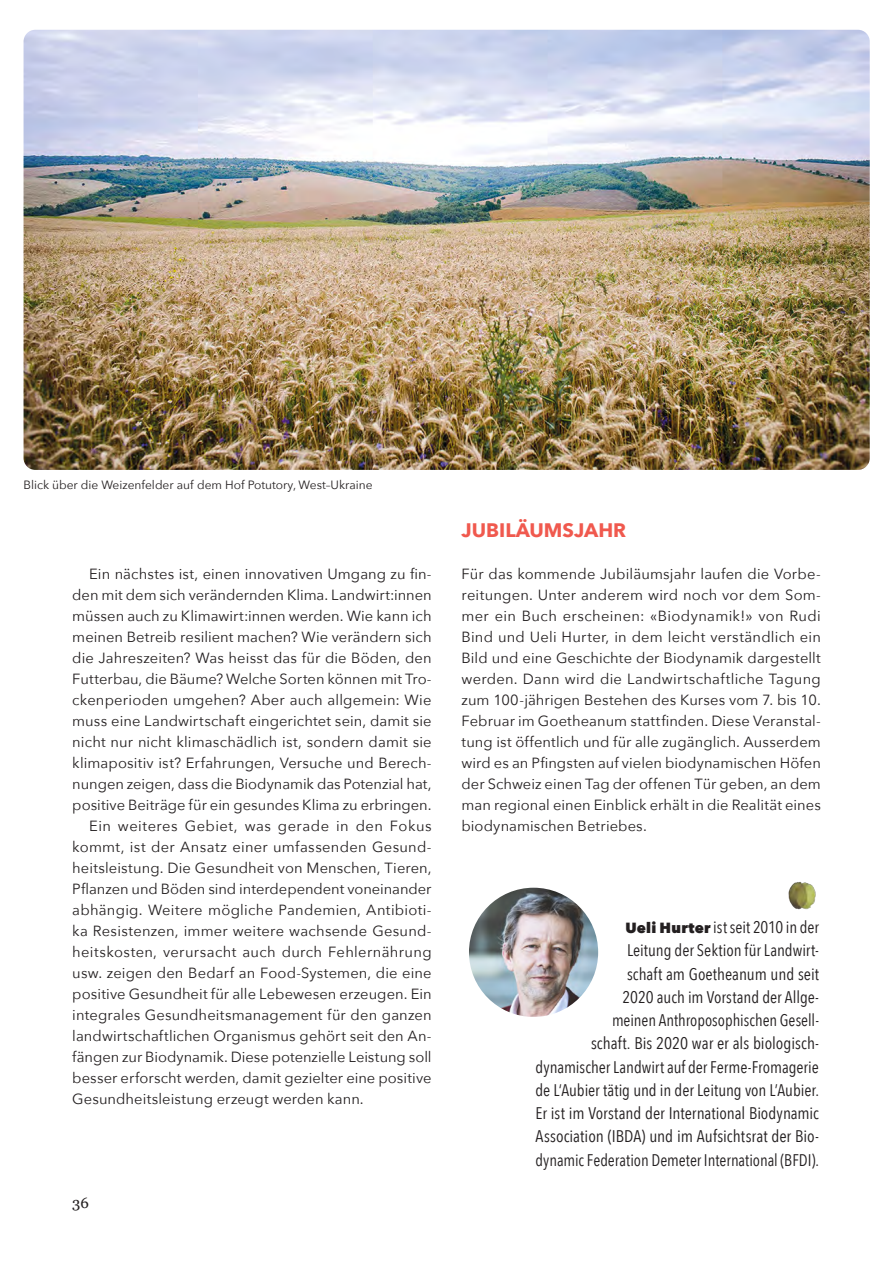
<style>
.page{position:relative;width:893px;height:1263px;background:#fff}
.page>*{position:absolute;margin:0;border:0;box-sizing:border-box;transform-origin:0 0}
.t1{font:700 19.5px "Avenir Next";color:#f0594e}
.t2{font:16.8px/23.2px "Avenir Next Condensed";color:#231f20;text-align:right}
.t3{font:15px "Georgia";color:#231f20}
.t4{font:14.7px/21px "Avenir Next";letter-spacing:.005em;color:#231f20;text-align:justify}
.t5{font:14.7px "Avenir Next";letter-spacing:.025em;color:#231f20}
.t6{font:14.7px "Avenir Next";letter-spacing:.03em;color:#231f20}
.t7{font:12px "Avenir Next";color:#231f20}
.s1{font-family:"Avenir Next";font-weight:800;font-size:14.7px}
</style>
<div class="page">
<img style="left:788px;top:882px;width:28px;height:28px">
<img style="left:24px;top:30px;width:846px;height:440px">
<img style="left:469px;top:888px;width:129px;height:129px;border-radius:65px">
<p class="t7" style="left:23px;top:477px;width:351px">Blick über die Weizenfelder auf dem Hof Potutory, West–Ukraine</p>
<p class="t4" style="left:89px;top:564px;width:344px">Ein nächstes ist, einen innovativen Umgang zu fin-</p>
<p class="t4" style="left:72px;top:585px;width:361px">den mit dem sich verändernden Klima. Landwirt:innen</p>
<p class="t4" style="left:72px;top:606px;width:361px">müssen auch zu Klimawirt:innen werden. Wie kann ich</p>
<p class="t4" style="left:72px;top:627px;width:361px">meinen Betreib resilient machen? Wie verändern sich</p>
<p class="t4" style="left:72px;top:648px;width:361px">die Jahreszeiten? Was heisst das für die Böden, den</p>
<p class="t4" style="left:72px;top:669px;width:361px">Futterbau, die Bäume? Welche Sorten können mit Tro-</p>
<p class="t4" style="left:72px;top:690px;width:361px">ckenperioden umgehen? Aber auch allgemein: Wie</p>
<p class="t4" style="left:72px;top:711px;width:361px">muss eine Landwirtschaft eingerichtet sein, damit sie</p>
<p class="t4" style="left:72px;top:732px;width:361px">nicht nur nicht klimaschädlich ist, sondern damit sie</p>
<p class="t4" style="left:72px;top:753px;width:361px">klimapositiv ist? Erfahrungen, Versuche und Berech-</p>
<p class="t4" style="left:72px;top:774px;width:361px">nungen zeigen, dass die Biodynamik das Potenzial hat,</p>
<p class="t4" style="left:72px;top:795px;width:361px">positive Beiträge für ein gesundes Klima zu erbringen.</p>
<p class="t6" style="left:89px;top:816px;width:344px">Ein weiteres Gebiet, was gerade in den Fokus</p>
<p class="t4" style="left:72px;top:837px;width:361px">kommt, ist der Ansatz einer umfassenden Gesund-</p>
<p class="t4" style="left:72px;top:858px;width:361px">heitsleistung. Die Gesundheit von Menschen, Tieren,</p>
<p class="t4" style="left:72px;top:879px;width:361px">Pflanzen und Böden sind interdependent voneinander</p>
<p class="t4" style="left:72px;top:900px;width:361px">abhängig. Weitere mögliche Pandemien, Antibioti-</p>
<p class="t4" style="left:72px;top:921px;width:361px">ka Resistenzen, immer weitere wachsende Gesund-</p>
<p class="t5" style="left:72px;top:942px;width:361px">heitskosten, verursacht auch durch Fehlernährung</p>
<p class="t4" style="left:72px;top:963px;width:361px">usw. zeigen den Bedarf an Food-Systemen, die eine</p>
<p class="t4" style="left:72px;top:984px;width:361px">positive Gesundheit für alle Lebewesen erzeugen. Ein</p>
<p class="t4" style="left:72px;top:1005px;width:361px">integrales Gesundheitsmanagement für den ganzen</p>
<p class="t4" style="left:72px;top:1026px;width:361px">landwirtschaftlichen Organismus gehört seit den An-</p>
<p class="t4" style="left:72px;top:1047px;width:361px">fängen zur Biodynamik. Diese potenzielle Leistung soll</p>
<p class="t4" style="left:72px;top:1068px;width:361px">besser erforscht werden, damit gezielter eine positive</p>
<p class="t4" style="left:72px;top:1089px;width:293px">Gesundheitsleistung erzeugt werden kann.</p>
<p class="t3" style="left:72px;top:1194px;width:18px">36</p>
<h1 class="t1" style="left:461px;top:518px;width:166px">JUBILÄUMSJAHR</h1>
<p class="t4" style="left:461px;top:564px;width:361px">Für das kommende Jubiläumsjahr laufen die Vorbe&shy;reitungen. Unter anderem wird noch vor dem Som&shy;mer ein Buch erscheinen: «Biodynamik!» von Rudi Bind und Ueli Hurter, in dem leicht verständlich ein Bild und eine Geschichte der Biodynamik dargestellt werden. Dann wird die Landwirtschaftliche Tagung zum 100-jährigen Bestehen des Kurses vom 7. bis 10.<br>Februar im Goetheanum stattfinden. Diese Veranstal&shy;tung ist öffentlich und für alle zugänglich. Ausserdem wird es an Pfingsten auf vielen biodynamischen Höfen der Schweiz einen Tag der offenen Tür geben, an dem man regional einen Einblick erhält in die Realität eines biodynamischen Betriebes.</p>
<p class="t2" style="left:535px;top:916px;width:285px"><span class="s1">Ueli Hurter</span> ist seit 2010 in der<br>Leitung der Sektion für Landwirt-<br>schaft am Goetheanum und seit<br>2020 auch im Vorstand der Allge-<br>meinen Anthroposophischen Gesell-<br>schaft. Bis 2020 war er als biologisch&shy;dynamischer Landwirt auf der Ferme-Fromagerie de L‘Aubier tätig und in der Leitung von L’Aubier.<br>Er ist im Vorstand der International Biodynamic Association (IBDA) und im Aufsichtsrat der Bio&shy;dynamic Federation Demeter International (BFDI).</p>
</div>
